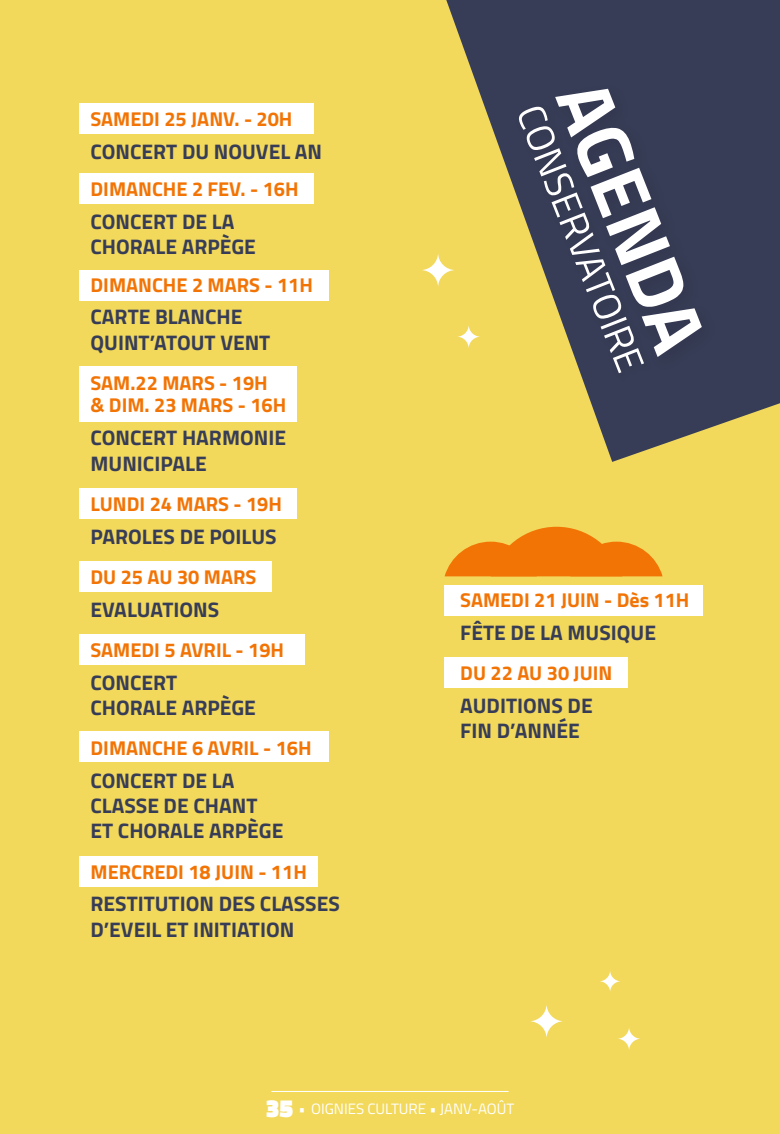
<style>
.page{position:relative;width:780px;height:1134px;background:#f2d95c}
.page>*{position:absolute;margin:0;border:0;box-sizing:border-box;transform-origin:0 0}
.t1{font:700 76.75px "Titillium Web";color:#fff}
.t2{font:39px "Titillium Web";color:#fff}
.t3{font:700 21px/25.2px "Titillium Web";color:#383d57}
.t4{font:700 20px/22.5px "Titillium Web";color:#f27405}
.t5{font:15px "Titillium Web";color:#fff}
.s1{font-weight:900;font-size:25px}
</style>
<div class="page">
<svg style="left:446px;top:0;width:334px;height:462px;fill:#383d57"></svg>
<div style="left:548px;top:81px;width:171px;height:294px;background:#383d57"></div>
<svg style="left:420px;top:253px;width:35px;height:34px"></svg>
<svg style="left:456px;top:325px;width:24px;height:24px"></svg>
<svg style="left:529px;top:1004px;width:35px;height:35px"></svg>
<svg style="left:617px;top:1027px;width:24px;height:24px"></svg>
<svg style="left:444px;top:527px;width:218px;height:49px"></svg>
<svg style="left:599px;top:970px;width:22px;height:22px"></svg>
<div style="left:514px;top:102px;width:139px;height:281px;background:#000;opacity:.1"></div>
<div style="left:79px;top:103px;width:234px;height:31px;background:#fff"></div>
<div style="left:79px;top:173px;width:234px;height:31px;background:#fff"></div>
<div style="left:79px;top:270px;width:250px;height:30px;background:#fff"></div>
<div style="left:79px;top:366px;width:218px;height:56px;background:#fff"></div>
<div style="left:79px;top:488px;width:218px;height:30px;background:#fff"></div>
<div style="left:79px;top:561px;width:193px;height:31px;background:#fff"></div>
<div style="left:79px;top:634px;width:226px;height:31px;background:#fff"></div>
<div style="left:79px;top:731px;width:250px;height:31px;background:#fff"></div>
<div style="left:79px;top:856px;width:239px;height:31px;background:#fff"></div>
<div style="left:444px;top:586px;width:258px;height:30px;background:#fff"></div>
<div style="left:444px;top:657px;width:184px;height:30px;background:#fff"></div>
<hr style="left:271px;top:1091px;width:237px;height:1px;background:#fff">
<p class="t4" style="left:90px;top:107px;width:203px">SAMEDI 25 JANV. - 20H</p>
<p class="t3" style="left:90px;top:138px;width:233px">CONCERT DU NOUVEL AN</p>
<p class="t4" style="left:90px;top:177px;width:209px">DIMANCHE 2 FEV. - 16H</p>
<p class="t3" style="left:90px;top:208px;width:167px">CONCERT DE LA<br>CHORALE ARPÈGE</p>
<p class="t4" style="left:90px;top:272px;width:224px">DIMANCHE 2 MARS - 11H</p>
<p class="t3" style="left:90px;top:303px;width:181px">CARTE BLANCHE<br>QUINT’ATOUT VENT</p>
<p class="t4" style="left:90px;top:371px;width:197px">SAM.22 MARS - 19H &amp; DIM. 23 MARS - 16H</p>
<p class="t3" style="left:90px;top:424px;width:197px">CONCERT HARMONIE<br>MUNICIPALE</p>
<p class="t4" style="left:90px;top:491px;width:193px">LUNDI 24 MARS - 19H</p>
<p class="t3" style="left:90px;top:522px;width:188px">PAROLES DE POILUS</p>
<p class="t4" style="left:90px;top:564px;width:167px">DU 25 AU 30 MARS</p>
<p class="t3" style="left:90px;top:595px;width:130px">EVALUATIONS</p>
<p class="t4" style="left:90px;top:637px;width:195px">SAMEDI 5 AVRIL - 19H</p>
<p class="t3" style="left:90px;top:668px;width:167px">CONCERT<br>CHORALE ARPÈGE</p>
<p class="t4" style="left:90px;top:736px;width:223px">DIMANCHE 6 AVRIL - 16H</p>
<p class="t3" style="left:90px;top:767px;width:194px">CONCERT DE LA<br>CLASSE DE CHANT<br>ET CHORALE ARPÈGE</p>
<p class="t4" style="left:90px;top:859px;width:218px">MERCREDI 18 JUIN - 11H</p>
<p class="t3" style="left:90px;top:890px;width:251px">RESTITUTION DES CLASSES<br>D’EVEIL ET INITIATION</p>
<h1 class="t1" style="left:635px;top:65px;width:284px;rotate:69deg">AGENDA</h1>
<h2 class="t2" style="left:556px;top:96px;width:284px;rotate:69deg">CONSERVATOIRE</h2>
<p class="t4" style="left:460px;top:588px;width:231px">SAMEDI 21 JUIN - Dès 11H</p>
<p class="t3" style="left:460px;top:619px;width:197px">FÊTE DE LA MUSIQUE</p>
<p class="t4" style="left:460px;top:661px;width:153px">DU 22 AU 30 JUIN</p>
<p class="t3" style="left:460px;top:692px;width:134px">AUDITIONS DE<br>FIN D’ANNÉE</p>
<p class="t5" style="left:266px;top:1098px;width:250px"><span class="s1">35</span> • OIGNIES CULTURE • JANV-AOÛT</p>
</div>
